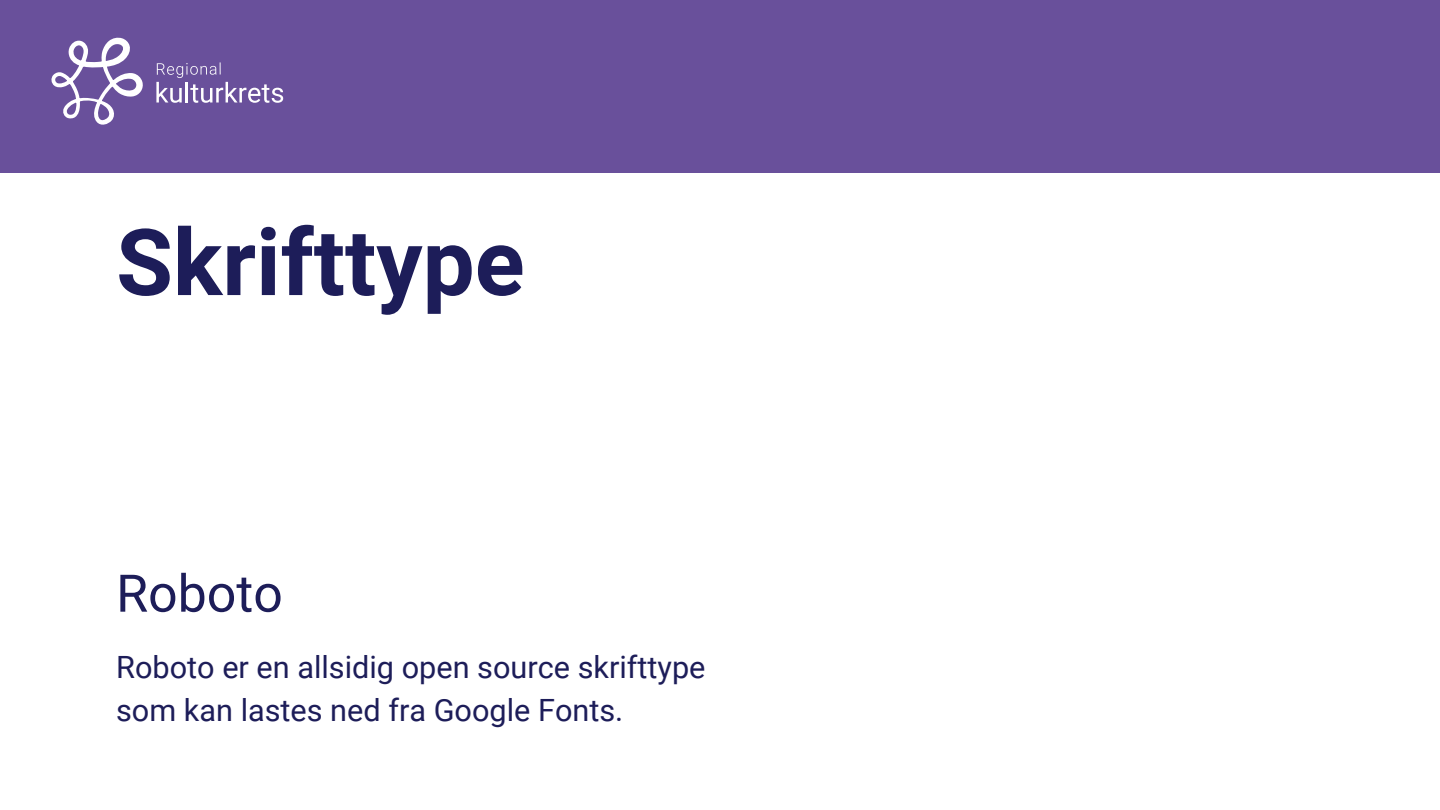
<style>
.page{position:relative;width:1440px;height:810px;background:#69509b}
.page>*{position:absolute;margin:0;border:0;box-sizing:border-box;transform-origin:0 0}
.t1{font:700 92.5px "Roboto";color:#1d1d59}
.t2{font:51.9px "Roboto";color:#1d1d59}
.t3{font:30.7px/42.6px "Roboto";color:#1d1d59}
</style>
<div class="page">
<div style="left:0;top:173px;width:1440px;height:637px;background:#fff"></div>
<svg style="left:156px;top:62px;width:127px;height:41px"></svg>
<svg style="left:51px;top:38px;width:92px;height:87px"></svg>
<h1 class="t1" style="left:116px;top:209px;width:410px">Skrifttype</h1>
<p class="t2" style="left:116px;top:564px;width:168px">Roboto</p>
<h2 class="t3" style="left:116px;top:647px;width:591px">Roboto er en allsidig open source skrifttype som kan lastes ned fra Google Fonts.</h2>
</div>
